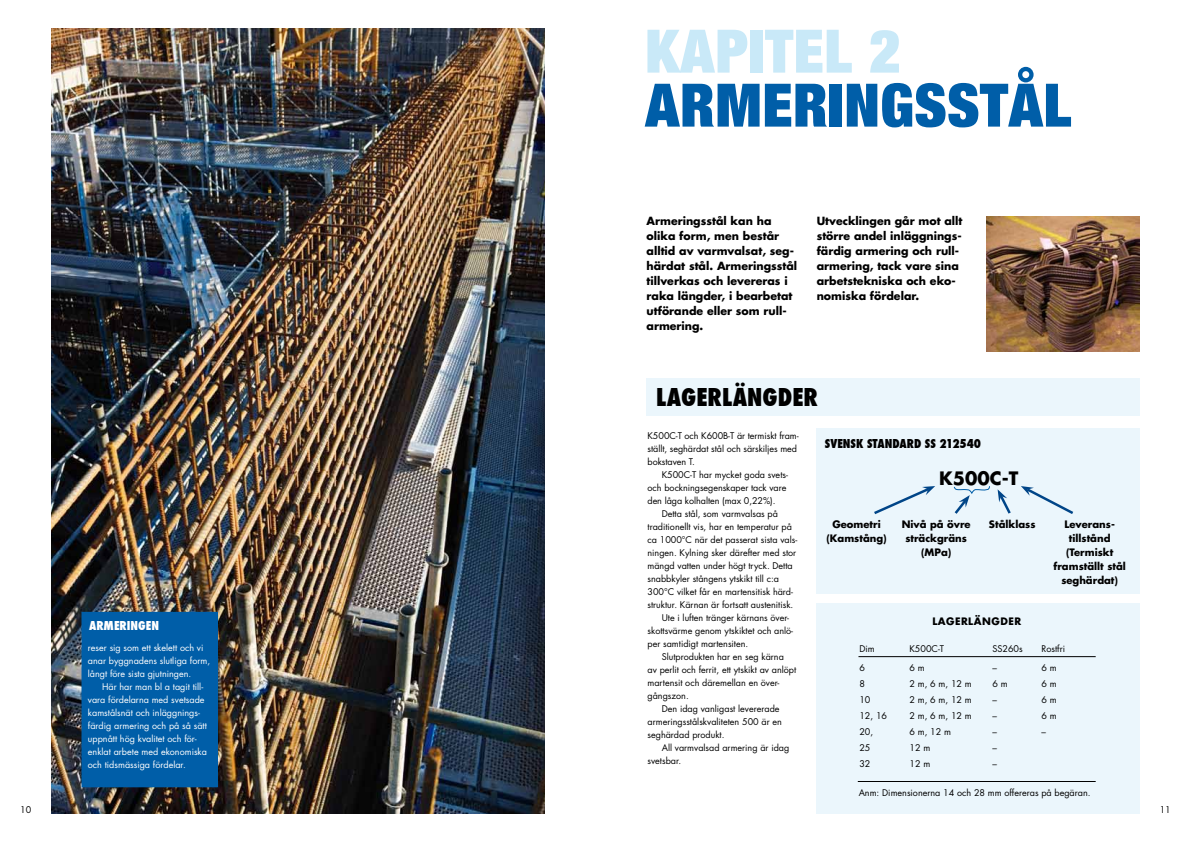
<style>
.page{position:relative;width:1191px;height:842px;background:#fff}
.page>*{position:absolute;margin:0;border:0;box-sizing:border-box;transform-origin:0 0}
.t1{font:900 expanded 60px "Helvetica Neue";letter-spacing:.01em;color:#005ea8}
.t2{font:900 expanded 60px "Helvetica Neue";letter-spacing:.01em;color:#c9e9f8}
.t3{font:800 condensed 24px "Futura";color:#000}
.t4{font:700 18px "Futura";color:#000}
.t5{font:800 condensed 12px "Futura";color:#000}
.t6{font:800 condensed 12px "Futura";color:#fff}
.t7{font:700 11px/15px "Futura";color:#000}
.t8{font:700 10px/14px "Futura";color:#000;text-align:center}
.t9{font:700 10px "Futura";letter-spacing:.05em;color:#000}
.t10{font:9px/13px "Futura";color:#000}
.t11{font:9px/13px "Futura";color:#fff}
</style>
<div class="page">
<img style="left:51px;top:28px;width:493px;height:786px">
<div style="left:82px;top:612px;width:135px;height:175px;background:#005ea8"></div>
<div style="left:816px;top:603px;width:324px;height:211px;background:#ebf6fc"></div>
<hr style="left:858px;top:656px;width:237px;height:1px;background:#000">
<hr style="left:857px;top:781px;width:238px;height:1px;background:#000">
<div style="left:646px;top:379px;width:494px;height:37px;background:#ebf6fc"></div>
<img style="left:986px;top:216px;width:154px;height:135px">
<div style="left:816px;top:428px;width:324px;height:166px;background:#ebf6fc"></div>
<svg style="left:874px;top:486px;width:61px;height:29px"></svg>
<svg style="left:997px;top:489px;width:14px;height:25px"></svg>
<svg style="left:1021px;top:486px;width:52px;height:28px"></svg>
<svg style="left:953px;top:486px;width:37px;height:28px"></svg>
<h1 class="t2" style="left:645px;top:13px;width:256px">KAPITEL 2</h1>
<h1 class="t1" style="left:645px;top:67px;width:428px">ARMERINGSSTÅL</h1>
<p class="t7" style="left:646px;top:213px;width:152px">Armeringsstål kan ha olika form, men består alltid av varmvalsat, seg&shy;härdat stål. Armeringsstål tillverkas och levereras i raka längder, i bearbetat utförande eller som rull&shy;armering.</p>
<p class="t7" style="left:816px;top:213px;width:147px">Utvecklingen går mot allt större andel inläggnings&shy;färdig armering och rull&shy;armering, tack vare sina arbetstekniska och eko&shy;nomiska fördelar.</p>
<h3 class="t6" style="left:89px;top:617px;width:16px">ARMERINGEN</h3>
<p class="t11" style="left:88px;top:641px;width:124px">reser sig som ett skelett och vi anar byggnadens slutliga form, långt före sista gjutningen.</p>
<p class="t11" style="left:88px;top:680px;width:121px;text-indent:14px">Här har man bl a tagit till&shy;vara fördelarna med svetsade kamstålsnät och inläggnings&shy;färdig armering och på så sätt uppnått hög kvalitet och för&shy;enklat arbete med ekonomiska och tidsmässiga fördelar.</p>
<h2 class="t3" style="left:656px;top:381px;width:163px">LAGERLÄNGDER</h2>
<p class="t10" style="left:647px;top:430px;width:153px">K500C-T och K600B-T är termiskt fram&shy;ställt, seghärdat stål och särskiljes med bokstaven T.</p>
<p class="t10" style="left:647px;top:469px;width:142px;text-indent:14px">K500C-T har mycket goda svets&shy;och bockningsegenskaper tack vare den låga kolhalten (max 0,22%).</p>
<p class="t10" style="left:661px;top:508px;width:118px">Detta stål, som varmvalsas på</p>
<p class="t10" style="left:647px;top:521px;width:146px">traditionellt vis, har en temperatur på</p>
<p class="t10" style="left:647px;top:534px;width:151px">ca 1000°C när det passerat sista vals-</p>
<p class="t10" style="left:647px;top:547px;width:150px">ningen. Kylning sker därefter med stor</p>
<p class="t10" style="left:647px;top:560px;width:147px">mängd vatten under högt tryck. Detta</p>
<p class="t10" style="left:647px;top:573px;width:133px">snabbkyler stångens ytskikt till c:a</p>
<p class="t10" style="left:647px;top:586px;width:147px">300°C vilket får en martensitisk härd-</p>
<p class="t10" style="left:647px;top:599px;width:147px">struktur. Kärnan är fortsatt austenitisk.</p>
<p class="t10" style="left:661px;top:612px;width:129px">Ute i luften tränger kärnans över-</p>
<p class="t10" style="left:647px;top:625px;width:147px">skottsvärme genom ytskiktet och anlö-</p>
<p class="t10" style="left:647px;top:638px;width:102px">per samtidigt martensiten.</p>
<p class="t10" style="left:661px;top:651px;width:124px">Slutprodukten har en seg kärna</p>
<p class="t10" style="left:647px;top:664px;width:150px">av perlit och ferrit, ett ytskikt av anlöpt</p>
<p class="t10" style="left:647px;top:677px;width:133px">martensit och däremellan en över-</p>
<p class="t10" style="left:647px;top:690px;width:43px">gångszon.</p>
<p class="t10" style="left:661px;top:703px;width:119px">Den idag vanligast levererade</p>
<p class="t10" style="left:647px;top:716px;width:136px">armeringsstålskvaliteten 500 är en</p>
<p class="t10" style="left:647px;top:729px;width:79px">seghärdad produkt.</p>
<p class="t10" style="left:661px;top:742px;width:129px">All varmvalsad armering är idag</p>
<p class="t10" style="left:647px;top:755px;width:35px">svetsbar.</p>
<h3 class="t5" style="left:824px;top:435px;width:158px">SVENSK STANDARD SS 212540</h3>
<h3 class="t4" style="left:939px;top:467px;width:81px">K500C-T</h3>
<p class="t8" style="left:826px;top:517px;width:62px">Geometri (Kamstång)</p>
<p class="t8" style="left:1053px;top:517px;width:74px">Leverans&shy;tillstånd (Termiskt framställt stål seghärdat)</p>
<p class="t8" style="left:901px;top:517px;width:70px">Nivå på övre</p>
<p class="t8" style="left:989px;top:517px;width:48px">Stålklass</p>
<p class="t8" style="left:905px;top:531px;width:63px">sträckgräns (MPa)</p>
<p class="t9" style="left:932px;top:614px;width:90px">LAGERLÄNGDER</p>
<p class="t10" style="left:859px;top:643px;width:17px">Dim</p>
<p class="t10" style="left:909px;top:643px;width:36px">K500C-T</p>
<p class="t10" style="left:992px;top:643px;width:32px">SS260s</p>
<p class="t10" style="left:1041px;top:643px;width:25px">Rostfri</p>
<p class="t10" style="left:859px;top:662px;width:7px">6</p>
<p class="t10" style="left:909px;top:662px;width:17px">6 m</p>
<p class="t10" style="left:992px;top:662px;width:6px">–</p>
<p class="t10" style="left:1041px;top:662px;width:17px">6 m</p>
<p class="t10" style="left:859px;top:678px;width:7px">8</p>
<p class="t10" style="left:909px;top:678px;width:64px">2 m, 6 m, 12 m</p>
<p class="t10" style="left:992px;top:678px;width:17px">6 m</p>
<p class="t10" style="left:1041px;top:678px;width:17px">6 m</p>
<p class="t10" style="left:859px;top:694px;width:13px">10</p>
<p class="t10" style="left:909px;top:694px;width:64px">2 m, 6 m, 12 m</p>
<p class="t10" style="left:992px;top:694px;width:6px">–</p>
<p class="t10" style="left:1041px;top:694px;width:17px">6 m</p>
<p class="t10" style="left:859px;top:710px;width:29px">12, 16</p>
<p class="t10" style="left:909px;top:710px;width:64px">2 m, 6 m, 12 m</p>
<p class="t10" style="left:992px;top:710px;width:6px">–</p>
<p class="t10" style="left:1041px;top:710px;width:17px">6 m</p>
<p class="t10" style="left:859px;top:726px;width:15px">20,</p>
<p class="t10" style="left:909px;top:726px;width:43px">6 m, 12 m</p>
<p class="t10" style="left:992px;top:726px;width:6px">–</p>
<p class="t10" style="left:1041px;top:726px;width:6px">–</p>
<p class="t10" style="left:859px;top:742px;width:13px">25</p>
<p class="t10" style="left:909px;top:742px;width:22px">12 m</p>
<p class="t10" style="left:992px;top:742px;width:6px">–</p>
<p class="t10" style="left:859px;top:758px;width:13px">32</p>
<p class="t10" style="left:909px;top:758px;width:22px">12 m</p>
<p class="t10" style="left:992px;top:758px;width:6px">–</p>
<p class="t10" style="left:858px;top:787px;width:233px">Anm: Dimensionerna 14 och 28 mm offereras på begäran.</p>
<p class="t10" style="left:20px;top:803px;width:13px">10</p>
<p class="t10" style="left:1159px;top:803px;width:13px">11</p>
</div>
